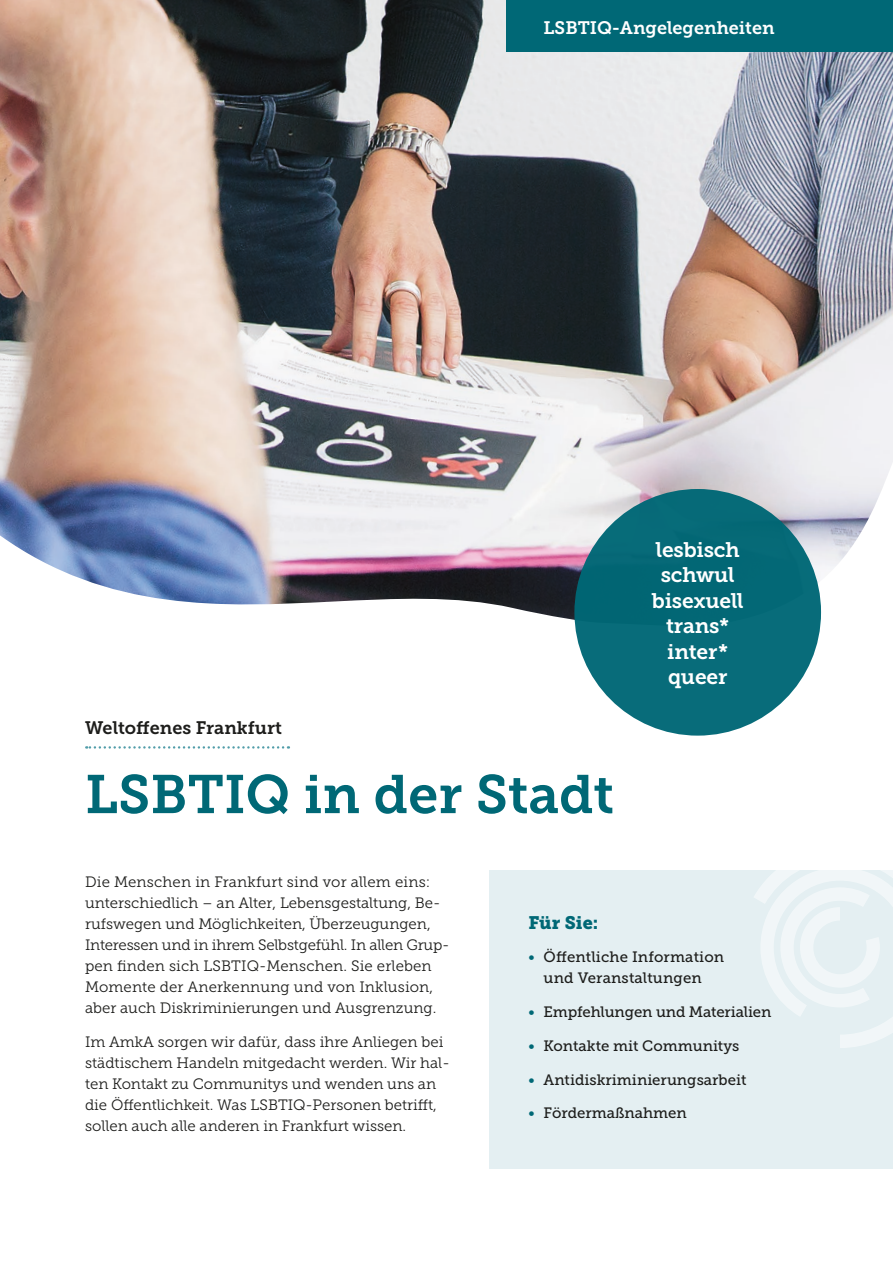
<style>
.page{position:relative;width:893px;height:1263px;background:#fff}
.page>*{position:absolute;margin:0;border:0;box-sizing:border-box;transform-origin:0 0}
.t1{font:54px "Museo Slab 700";color:#006876}
.t2{font:21px/25.5px "Museo Slab 700";letter-spacing:-.01em;color:#fff;text-align:center}
.t3{font:18px "Museo Slab 700";color:#fff}
.t4{font:18px "Museo Slab 700";color:#1d1d1b}
.t5{font:18px "Museo Slab 900";color:#006876}
.t6{font:15px/21px "Museo Slab 300";color:#1d1d1b}
.t7{font:15px/21px "Museo Slab 500";color:#1d1d1b;text-align:center}
.s1{color:#006876}
</style>
<div class="page">
<svg style="left:86px;top:746px;width:203px;height:3px"></svg>
<div style="left:490px;top:870px;width:403px;height:299px;background:#e4eff2"></div>
<svg style="left:754px;top:870px;width:139px;height:178px"></svg>
<img style="left:0;top:0;width:893px;height:634px">
<div style="left:574px;top:489px;width:247px;height:247px;background:#076c79;border-radius:50%"></div>
<div style="left:507px;top:0;width:386px;height:51px;background:#006876"></div>
<p class="t3" style="left:544px;top:17px;width:232px">LSBTIQ-Angelegenheiten</p>
<p class="t4" style="left:85px;top:717px;width:198px">Weltoffenes Frankfurt</p>
<h1 class="t1" style="left:85px;top:764px;width:530px">LSBTIQ in der Stadt</h1>
<h2 class="t2" style="left:652px;top:537px;width:93px">lesbisch schwul bisexuell trans* inter* queer</h2>
<p class="t6" style="left:85px;top:872px;width:366px">Die Menschen in Frankfurt sind vor allem eins: unterschiedlich – an Alter, Lebensgestaltung, Be-- rufswegen und Möglichkeiten, Überzeugungen, Interessen und in ihrem Selbstgefühl. In allen Grup&shy;pen finden sich LSBTIQ-Menschen. Sie erleben Momente der Anerkennung und von Inklusion, aber auch Diskriminierungen und Ausgrenzung.</p>
<p class="t6" style="left:85px;top:1031px;width:362px">Im AmkA sorgen wir dafür, dass ihre Anliegen bei städtischem Handeln mitgedacht werden. Wir hal-- ten Kontakt zu Communitys und wenden uns an die Öffentlichkeit. Was LSBTIQ-Personen betrifft, sollen auch alle anderen in Frankfurt wissen.</p>
<p class="t5" style="left:528px;top:912px;width:71px">Für Sie:</p>
<p class="t7" style="left:528px;top:947px;width:197px"><span class="s1">•</span> Öffentliche Information und Veranstaltungen</p>
<p class="t7" style="left:528px;top:1001px;width:244px"><span class="s1">•</span> Empfehlungen und Materialien</p>
<p class="t7" style="left:528px;top:1035px;width:213px"><span class="s1">•</span> Kontakte mit Communitys</p>
<p class="t7" style="left:528px;top:1069px;width:220px"><span class="s1">•</span> Antidiskriminierungsarbeit</p>
<p class="t7" style="left:528px;top:1103px;width:160px"><span class="s1">•</span> Fördermaßnahmen</p>
</div>
